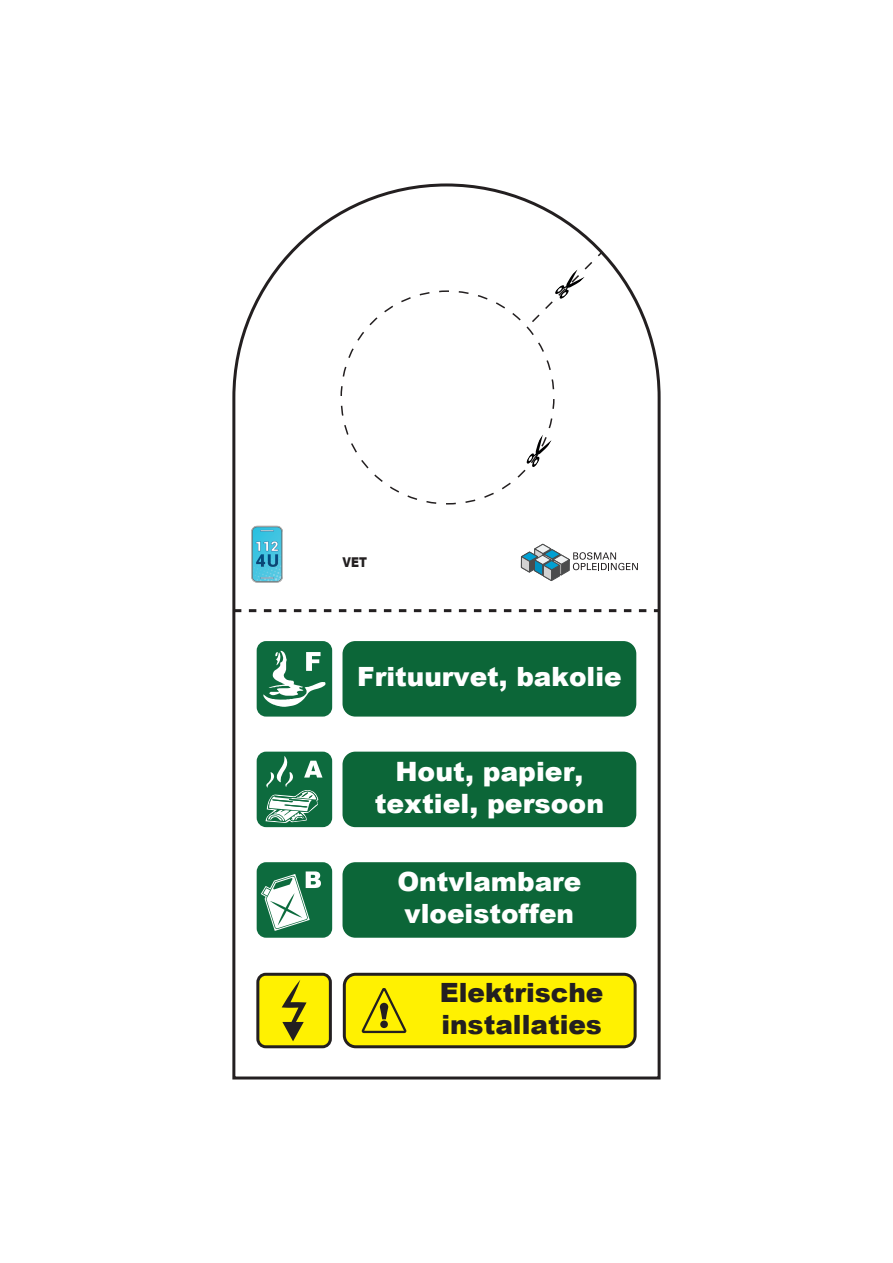
<style>
.page{position:relative;width:893px;height:1263px;background:#fff}
.page>*{position:absolute;margin:0;border:0;box-sizing:border-box;transform-origin:0 0}
.t1{font:900 26.7px/32px "Arial";color:#fff;text-align:center}
.t2{font:900 26.55px/31.8px "Arial";color:#fff}
.t3{font:900 26.55px/31.8px "Arial";color:#231f20}
.t4{font:900 13.5px "Arial";color:#231f20;scale:.81 1}
</style>
<div class="page">
<svg style="left:232px;top:183px;width:429px;height:897px"></svg>
<div style="left:342px;top:862px;width:294px;height:76px;background:#0c6638;border-radius:13px"></div>
<div style="left:342px;top:752px;width:294px;height:75px;background:#0c6638;border-radius:13px"></div>
<div style="left:342px;top:641px;width:294px;height:75px;background:#0c6638;border-radius:13px"></div>
<svg style="left:234px;top:609px;width:425px;height:3px"></svg>
<div style="left:257px;top:862px;width:75px;height:76px;background:#0d6b3e;border-radius:9px"></div>
<svg style="left:261px;top:871px;width:60px;height:60px"></svg>
<div style="left:257px;top:641px;width:75px;height:75px;background:#0d6b3e;border-radius:9px"></div>
<svg style="left:263px;top:651px;width:62px;height:56px"></svg>
<svg style="left:340px;top:290px;width:215px;height:215px"></svg>
<svg style="left:525px;top:434px;width:27px;height:34px"></svg>
<svg style="left:520px;top:250px;width:84px;height:84px"></svg>
<img style="left:238px;top:524px;width:59px;height:59px">
<svg style="left:521px;top:544px;width:117px;height:37px"></svg>
<div style="left:257px;top:752px;width:75px;height:75px;background:#0d6b3e;border-radius:9px"></div>
<svg style="left:266px;top:756px;width:56px;height:67px"></svg>
<svg style="left:256px;top:973px;width:76px;height:75px;background:#cdc20c"></svg>
<svg style="left:343px;top:973px;width:294px;height:75px;background:#e6d906"></svg>
<p class="t4" style="left:342px;top:552px;width:32px">VET</p>
<p class="t2" style="left:357px;top:660px;width:266px">Frituurvet, bakolie</p>
<p class="t1" style="left:375px;top:754px;width:231px">Hout, papier, textiel, persoon</p>
<p class="t2" style="left:397px;top:865px;width:186px">Ontvlambare vloeistoffen</p>
<p class="t3" style="left:440px;top:976px;width:165px">Elektrische installaties</p>
</div>
